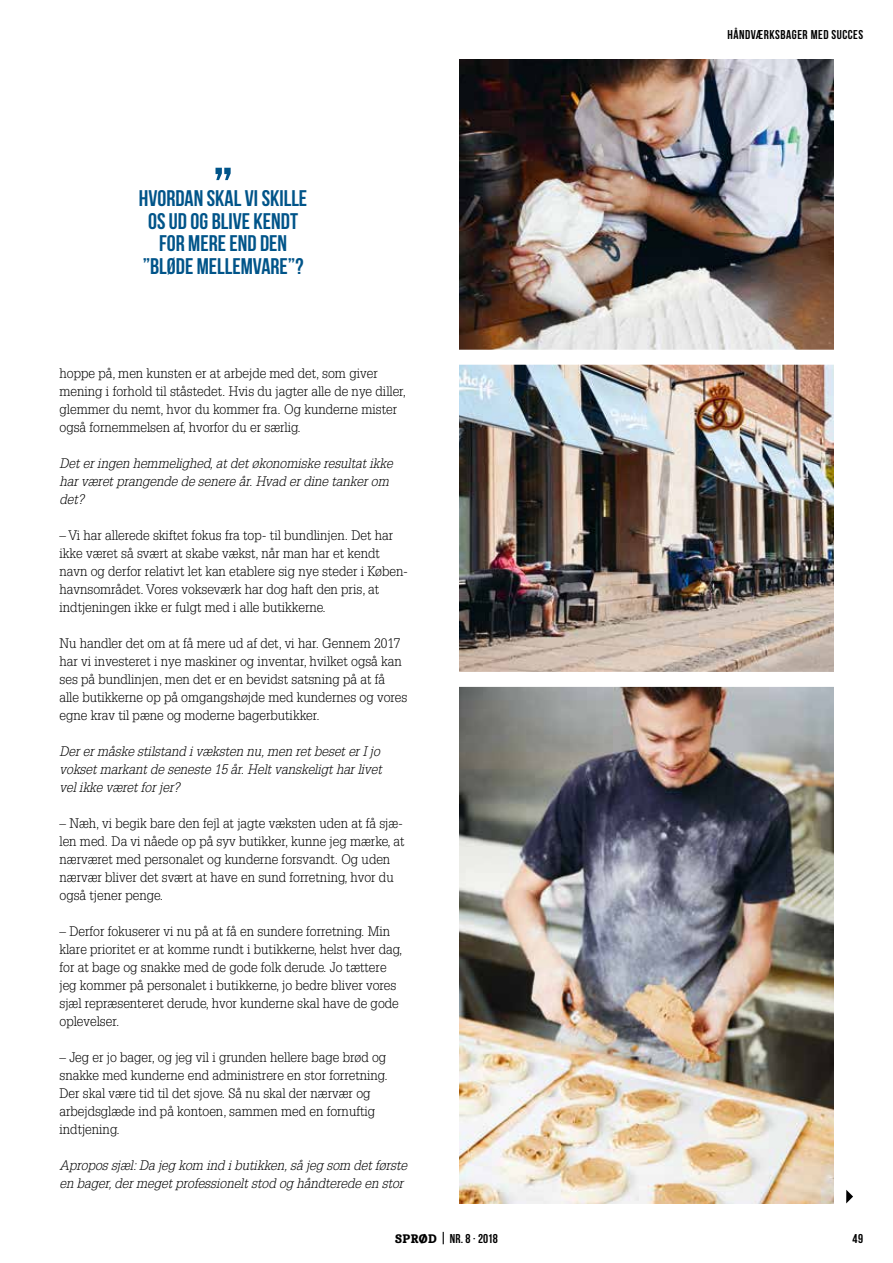
<style>
.page{position:relative;width:893px;height:1263px;background:#fff}
.page>*{position:absolute;margin:0;border:0;box-sizing:border-box;transform-origin:0 0}
.t1{font:700 60px "Bebas Neue";color:#005489}
.t2{font:700 22.5px/22.5px "Bebas Neue";color:#005489;text-align:center}
.t3{font:300 13.5px/18px "Glypha LT Std";color:#000}
.t4{font:italic 300 13.5px/18px "Glypha LT Std";color:#000}
.t5{font:700 12.75px "Bebas Neue";letter-spacing:.04em;color:#000}
.s1{font-family:"Cabrito Con Ex B";font-weight:400;font-size:12px}
</style>
<div class="page">
<img style="left:459px;top:365px;width:374px;height:307px">
<img style="left:459px;top:687px;width:374px;height:516px">
<img style="left:459px;top:60px;width:374px;height:290px">
<svg style="left:443px;top:1232px;width:1px;height:12px"></svg>
<svg style="left:846px;top:1190px;width:7px;height:13px"></svg>
<h1 class="t1" style="left:213px;top:165px;width:21px">”</h1>
<h2 class="t2" style="left:139px;top:189px;width:170px">HVORDAN SKAL VI SKILLE<br>OS UD OG BLIVE KENDT<br>FOR MERE END DEN ”BLØDE MELLEMVARE”?</h2>
<p class="t3" style="left:60px;top:364px;width:348px">hoppe på, men kunsten er at arbejde med det, som giver mening i forhold til ståstedet. Hvis du jagter alle de nye diller, glemmer du nemt, hvor du kommer fra. Og kunderne mister også fornemmelsen af, hvorfor du er særlig.</p>
<p class="t4" style="left:60px;top:454px;width:335px">Det er ingen hemmelighed, at det økonomiske resultat ikke har været prangende de senere år. Hvad er dine tanker om det?</p>
<p class="t3" style="left:60px;top:526px;width:350px">– Vi har allerede skiftet fokus fra top- til bundlinjen. Det har ikke været så svært at skabe vækst, når man har et kendt navn og derfor relativt let kan etablere sig nye steder i Køben&shy;havnsområdet. Vores vokseværk har dog haft den pris, at indtjeningen ikke er fulgt med i alle butikkerne.</p>
<p class="t3" style="left:60px;top:634px;width:349px">Nu handler det om at få mere ud af det, vi har. Gennem 2017 har vi investeret i nye maskiner og inventar, hvilket også kan ses på bundlinjen, men det er en bevidst satsning på at få alle butikkerne op på omgangshøjde med kundernes og vores egne krav til pæne og moderne bagerbutikker.</p>
<p class="t4" style="left:60px;top:742px;width:324px">Der er måske stilstand i væksten nu, men ret beset er I jo vokset markant de seneste 15 år. Helt vanskeligt har livet vel ikke været for jer?</p>
<p class="t3" style="left:60px;top:814px;width:347px">– Næh, vi begik bare den fejl at jagte væksten uden at få sjæ&shy;len med. Da vi nåede op på syv butikker, kunne jeg mærke, at nærværet med personalet og kunderne forsvandt. Og uden nærvær bliver det svært at have en sund forretning, hvor du også tjener penge.</p>
<p class="t3" style="left:60px;top:922px;width:344px">– Derfor fokuserer vi nu på at få en sundere forretning. Min klare prioritet er at komme rundt i butikkerne, helst hver dag, for at bage og snakke med de gode folk derude. Jo tættere jeg kommer på personalet i butikkerne, jo bedre bliver vores sjæl repræsenteret derude, hvor kunderne skal have de gode oplevelser.</p>
<p class="t3" style="left:60px;top:1048px;width:330px">– Jeg er jo bager, og jeg vil i grunden hellere bage brød og snakke med kunderne end administrere en stor forretning.<br>Der skal være tid til det sjove. Så nu skal der nærvær og arbejdsglæde ind på kontoen, sammen med en fornuftig indtjening.</p>
<p class="t4" style="left:60px;top:1156px;width:349px">Apropos sjæl: Da jeg kom ind i butikken, så jeg som det første en bager, der meget professionelt stod og håndterede en stor</p>
<p class="t5" style="left:728px;top:30px;width:137px">HÅNDVÆRKSBAGER MED SUCCES</p>
<p class="t5" style="left:395px;top:1233px;width:104px"><span class="s1">SPRØD</span> NR. 8 · 2018</p>
<p class="t5" style="left:853px;top:1233px;width:12px">49</p>
</div>
